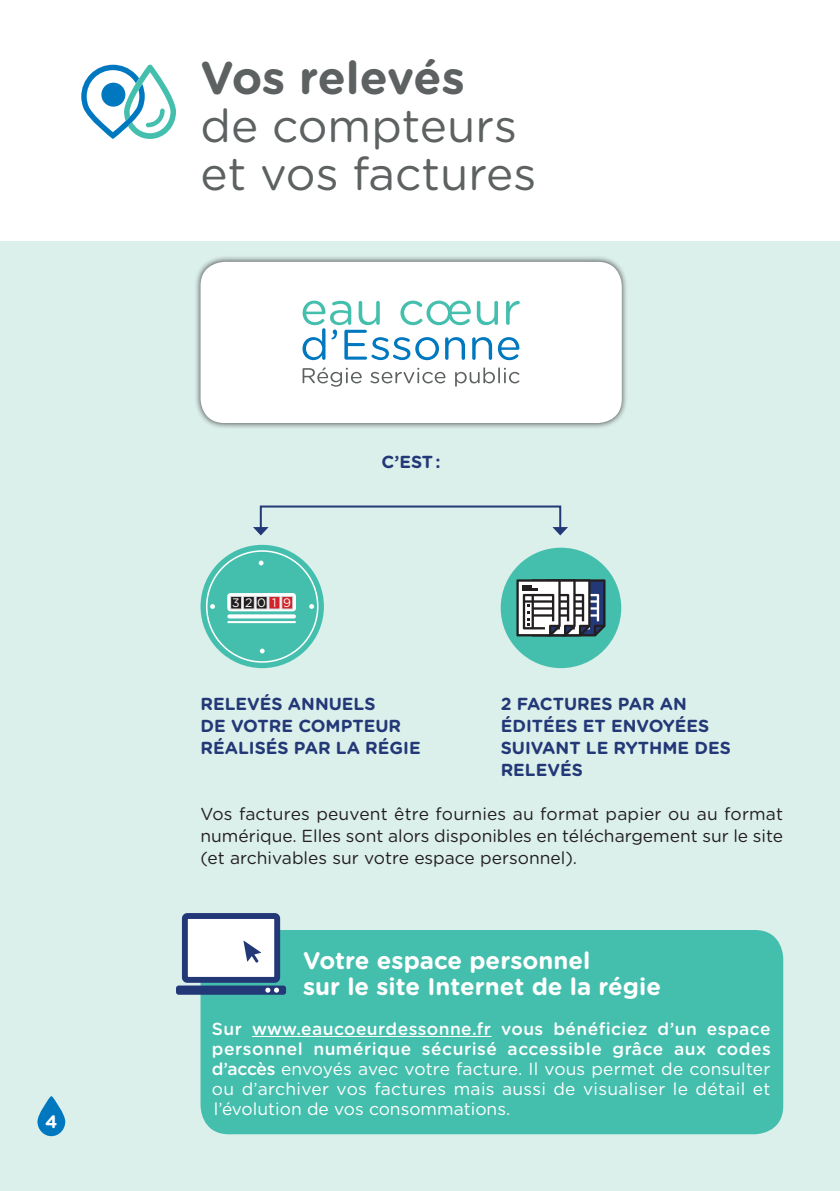
<style>
.page{position:relative;width:840px;height:1191px;background:#fff}
.page>*{position:absolute;margin:0;border:0;box-sizing:border-box;transform-origin:0 0}
.t1{font:46px/48px "Gotham Rounded";color:#5d6161}
.t2{font:700 24px/26px "Gotham Rounded";color:#fff}
.t3{font:700 18px "Gotham Rounded";color:#fff}
.t4{font:17.4px/20px "Gotham Rounded";color:#fff;text-align:justify}
.t5{font:17.4px/22px "Gotham Rounded";color:#231f20;text-align:justify}
.t6{font:700 17.4px/22px "Gotham Rounded";color:#233876}
.t7{font:12.2px "Gotham Rounded";color:#fff}
.s1{font-weight:700}
.s2{font-weight:500}
</style>
<div class="page">
<div style="left:0;top:242px;width:839px;height:949px;background:#dbefeb"></div>
<div style="left:194px;top:255px;width:433px;height:174px;background:#231f20;opacity:.75"></div>
<div style="left:200px;top:262px;width:421px;height:161px;background:#fff;border-radius:24px"></div>
<svg style="left:81px;top:65px;width:95px;height:74px"></svg>
<svg style="left:37px;top:1096px;width:28px;height:40px"></svg>
<div style="left:200px;top:930px;width:582px;height:204px;background:#45bfad;border-radius:28px"></div>
<hr style="left:252px;top:1036px;width:239px;height:1px;background:#fff">
<svg style="left:302px;top:301px;width:217px;height:59px"></svg>
<svg style="left:302px;top:367px;width:59px;height:20px"></svg>
<svg style="left:370px;top:368px;width:75px;height:15px"></svg>
<svg style="left:455px;top:367px;width:64px;height:20px"></svg>
<div style="left:260px;top:505px;width:301px;height:24px;border:2px solid #233876"></div>
<svg style="left:552px;top:527px;width:15px;height:8px"></svg>
<svg style="left:253px;top:527px;width:15px;height:8px"></svg>
<div style="left:500px;top:547px;width:121px;height:121px;background:#45bfad;border-radius:50%"></div>
<svg style="left:516px;top:579px;width:89px;height:57px;background:#8f9298"></svg>
<div style="left:185px;top:916px;width:92px;height:64px;background:#fff;border-radius:2px"></div>
<div style="left:182px;top:913px;width:98px;height:69px;border:6px solid #233876;border-radius:2px"></div>
<div style="left:176px;top:985px;width:110px;height:9px;background:#233876;border-radius:3px"></div>
<svg style="left:243px;top:940px;width:18px;height:22px"></svg>
<svg style="left:265px;top:987px;width:14px;height:5px"></svg>
<div style="left:200px;top:545px;width:124px;height:123px;background:#45bfad;border-radius:50%"></div>
<svg style="left:258px;top:560px;width:5px;height:5px"></svg>
<svg style="left:260px;top:648px;width:4px;height:5px"></svg>
<svg style="left:309px;top:604px;width:5px;height:5px"></svg>
<svg style="left:210px;top:604px;width:5px;height:5px"></svg>
<div style="left:227px;top:593px;width:69px;height:18px;background:#fff;border-radius:3px"></div>
<svg style="left:230px;top:596px;width:63px;height:14px"></svg>
<svg style="left:229px;top:614px;width:65px;height:4px"></svg>
<hr style="left:228px;top:621px;width:67px;height:2px;background:#fff">
<div style="left:206px;top:550px;width:112px;height:112px;border:2px solid #fff;border-radius:50%"></div>
<p class="t3" style="left:45px;top:1108px;width:14px">4</p>
<p class="t1" style="left:200px;top:51px;width:337px"><span class="s1">Vos relevés<br></span>de compteurs et vos factures</p>
<p class="t7" style="left:232px;top:594px;width:35px">3 2 0</p>
<p class="t7" style="left:272px;top:594px;width:6px">1</p>
<p class="t7" style="left:283px;top:594px;width:9px">9</p>
<p class="t6" style="left:381px;top:450px;width:61px">C’EST :</p>
<p class="t6" style="left:200px;top:692px;width:221px">RELEVÉS ANNUELS<br>DE VOTRE COMPTEUR<br>RÉALISÉS PAR LA RÉGIE</p>
<p class="t6" style="left:500px;top:692px;width:188px">2 FACTURES PAR AN</p>
<p class="t6" style="left:500px;top:714px;width:231px">ÉDITÉES ET ENVOYÉES<br>SUIVANT LE RYTHME DES<br>RELEVÉS</p>
<p class="t5" style="left:200px;top:802px;width:583px">Vos factures peuvent être fournies au format papier ou au format numérique. Elles sont alors disponibles en téléchargement sur le site (et archivables sur votre espace personnel).</p>
<p class="t2" style="left:303px;top:946px;width:359px">Votre espace personnel<br>sur le site Internet de la régie</p>
<p class="t4" style="left:212px;top:1017px;width:560px"><span class="s2">Sur www.eaucoeurdessonne.fr vous bénéficiez d’un espace personnel numérique sécurisé accessible grâce aux codes d’accès</span> envoyés avec votre facture. Il vous permet de consulter ou d’archiver vos factures mais aussi de visualiser le détail et l’évolution de vos consommations.</p>
</div>
